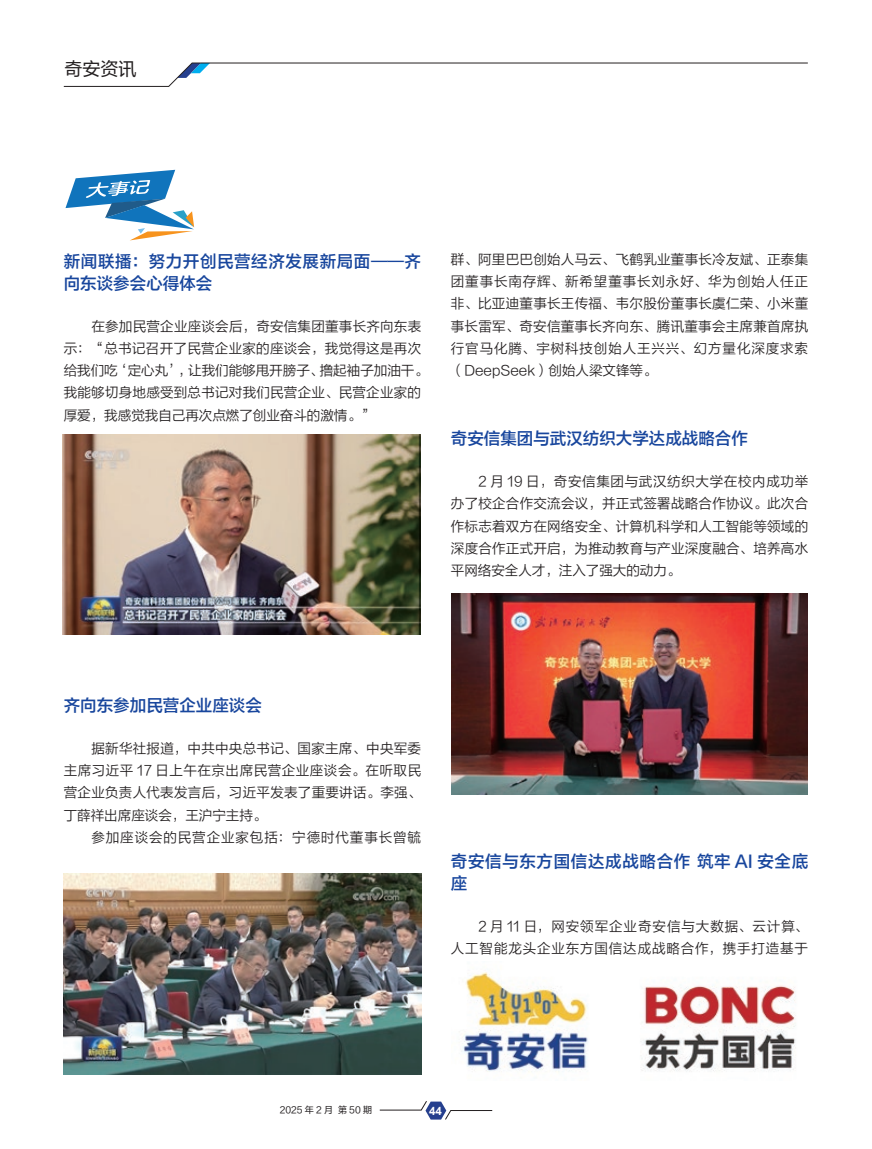
<style>
.page{position:relative;width:872px;height:1149px;background:#fff}
.page>*{position:absolute;margin:0;border:0;box-sizing:border-box;transform-origin:0 0}
.t1{font:18px "FZLTHK GBK1 0";color:#231f20}
.t2{font:16.5px "FZLTZHJW GB1 0";color:#18469d}
.t3{font:16.5px/22.2px "FZLTZHJW GB1 0";letter-spacing:.035em;color:#18469d}
.t4{font:16.5px/22.2px "FZLTZHJW GB1 0";letter-spacing:.04em;color:#18469d}
.t5{font:13.5px/22.2px "FZLTXIHK GBK1 0";letter-spacing:.02em;color:#231f20;text-align:justify}
.t6{font:13.5px/22.2px "FZLTXIHK GBK1 0";letter-spacing:.065em;color:#231f20;text-align:right}
.t7{font:700 11.55px "Arial";color:#fff}
.t8{font:9px "FZLTHJW GB1 0";letter-spacing:.25em;color:#231f20}
</style>
<div class="page">
<svg style="left:379px;top:1101px;width:113px;height:18px"></svg>
<svg style="left:63px;top:63px;width:745px;height:24px"></svg>
<img style="left:461px;top:972px;width:335px;height:100px">
<svg style="left:65px;top:170px;width:129px;height:70px"></svg>
<img style="left:63px;top:434px;width:357px;height:200px">
<img style="left:64px;top:873px;width:358px;height:201px">
<img style="left:451px;top:593px;width:356px;height:201px">
<h1 class="t1" style="left:64px;top:59px;width:73px">奇安资讯</h1>
<p class="t3" style="left:64px;top:250px;width:359px">新闻联播：努力开创民营经济发展新局面——齐向东谈参会心得体会</p>
<p class="t5" style="left:64px;top:315px;width:365px;text-align:left;text-indent:28px">在参加民营企业座谈会后，奇安信集团董事长齐向东表示：“总书记召开了民营企业家的座谈会，我觉得这是再次给我们吃‘定心丸’，让我们能够甩开膀子、撸起袖子加油干。我能够切身地感受到总书记对我们民营企业、民营企业家的厚爱，我感觉我自己再次点燃了创业奋斗的激情。”</p>
<p class="t5" style="left:451px;top:248px;width:359px">群、阿里巴巴创始人马云、飞鹤乳业董事长冷友斌、正泰集团董事长南存辉、新希望董事长刘永好、华为创始人任正非、比亚迪董事长王传福、韦尔股份董事长虞仁荣、小米董事长雷军、奇安信董事长齐向东、腾讯董事会主席兼首席执行官马化腾、宇树科技创始人王兴兴、幻方量化深度求索（DeepSeek）创始人梁文锋等。</p>
<p class="t2" style="left:451px;top:429px;width:298px">奇安信集团与武汉纺织大学达成战略合作</p>
<p class="t5" style="left:451px;top:470px;width:359px;text-indent:28px">2 月 19 日，奇安信集团与武汉纺织大学在校内成功举办了校企合作交流会议，并正式签署战略合作协议。此次合作标志着双方在网络安全、计算机科学和人工智能等领域的深度合作正式开启，为推动教育与产业深度融合、培养高水平网络安全人才，注入了强大的动力。</p>
<p class="t2" style="left:64px;top:696px;width:199px">齐向东参加民营企业座谈会</p>
<p class="t5" style="left:64px;top:737px;width:359px;text-indent:28px">据新华社报道，中共中央总书记、国家主席、中央军委主席习近平 17 日上午在京出席民营企业座谈会。在听取民营企业负责人代表发言后，习近平发表了重要讲话。李强、丁薛祥出席座谈会，王沪宁主持。</p>
<p class="t6" style="left:91px;top:826px;width:331px">参加座谈会的民营企业家包括：宁德时代董事长曾毓</p>
<p class="t4" style="left:451px;top:850px;width:359px">奇安信与东方国信达成战略合作筑牢 AI 安全底座</p>
<p class="t6" style="left:451px;top:914px;width:359px">2 月 11 日，网安领军企业奇安信与大数据、云计算、<br>人工智能龙头企业东方国信达成战略合作，携手打造基于</p>
<p class="t8" style="left:280px;top:1104px;width:94px">2025年2月 第50期</p>
<p class="t7" style="left:429px;top:1102px;width:14px">44</p>
</div>
